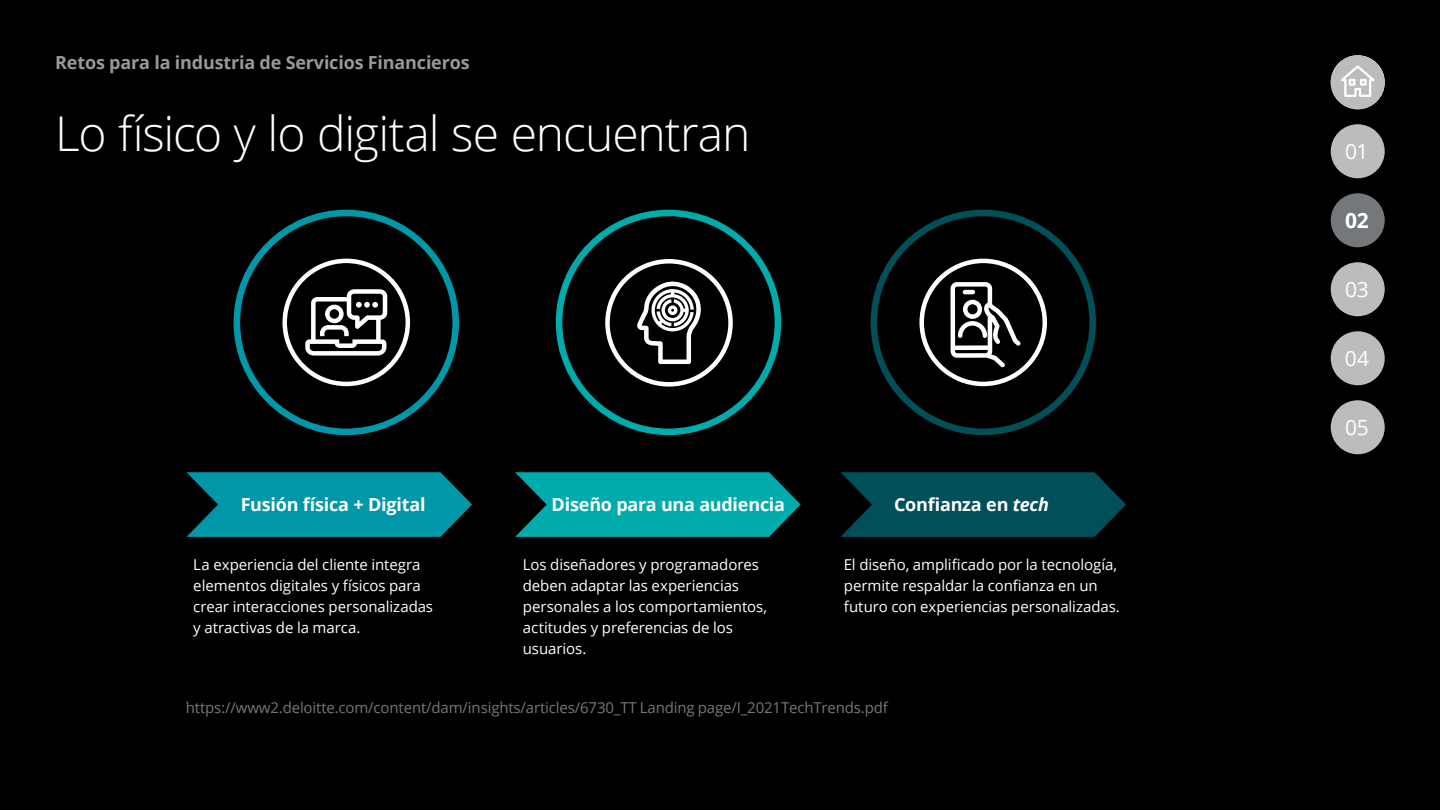
<style>
.page{position:relative;width:1440px;height:810px;background:#000}
.page>*{position:absolute;margin:0;border:0;box-sizing:border-box;transform-origin:0 0}
.t1{font:300 48px "Open Sans";letter-spacing:-.02em;color:#fff}
.t2{font:21px "Open Sans";letter-spacing:-.015em;color:#fff}
.t3{font:700 21px "Open Sans";color:#fff}
.t4{font:700 18px "Open Sans";letter-spacing:-.015em;color:#fff}
.t5{font:700 18px "Open Sans";letter-spacing:-.01em;color:#97999b}
.t6{font:15px/21px "Open Sans";letter-spacing:-.005em;color:#fff}
.t7{font:15px "Open Sans";letter-spacing:-.01em;color:#75787b}
.s1{font-style:italic}
</style>
<div class="page">
<div style="left:1331px;top:400px;width:54px;height:54px;background:#bbbcbc;border-radius:50%"></div>
<div style="left:1331px;top:124px;width:54px;height:54px;background:#bbbcbc;border-radius:50%"></div>
<div style="left:1331px;top:331px;width:54px;height:54px;background:#bbbcbc;border-radius:50%"></div>
<svg style="left:1331px;top:55px;width:54px;height:54px"></svg>
<svg style="left:186px;top:472px;width:286px;height:65px;background:#008595"></svg>
<svg style="left:234px;top:210px;width:225px;height:225px"></svg>
<svg style="left:515px;top:472px;width:286px;height:65px;background:#009797"></svg>
<svg style="left:556px;top:210px;width:225px;height:225px"></svg>
<svg style="left:840px;top:472px;width:286px;height:65px;background:#00454e"></svg>
<svg style="left:871px;top:210px;width:225px;height:225px"></svg>
<svg style="left:282px;top:259px;width:128px;height:127px"></svg>
<svg style="left:605px;top:259px;width:128px;height:128px"></svg>
<svg style="left:919px;top:259px;width:128px;height:127px"></svg>
<hr style="left:963px;top:290px;width:12px;height:4px;background:#fff;border-radius:2px">
<div style="left:1331px;top:262px;width:54px;height:54px;background:#bbbcbc;border-radius:50%"></div>
<div style="left:1331px;top:193px;width:54px;height:54px;background:#75787b;border-radius:50%"></div>
<p class="t5" style="left:55px;top:50px;width:416px">Retos para la industria de Servicios Financieros</p>
<h1 class="t1" style="left:55px;top:101px;width:697px">Lo físico y lo digital se encuentran</h1>
<p class="t4" style="left:241px;top:492px;width:186px">Fusión física + Digital</p>
<p class="t4" style="left:552px;top:492px;width:235px">Diseño para una audiencia</p>
<p class="t4" style="left:894px;top:492px;width:156px">Confianza en <span class="s1">tech</span></p>
<p class="t6" style="left:193px;top:554px;width:241px">La experiencia del cliente integra elementos digitales y físicos para crear interacciones personalizadas y atractivas de la marca.</p>
<p class="t6" style="left:523px;top:554px;width:246px">Los diseñadores y programadores deben adaptar las experiencias personales a los comportamientos, actitudes y preferencias de los usuarios.</p>
<p class="t6" style="left:844px;top:554px;width:278px">El diseño, amplificado por la tecnología, permite respaldar la confianza en un futuro con experiencias personalizadas.</p>
<p class="t7" style="left:186px;top:698px;width:704px">https://www2.deloitte.com/content/dam/insights/articles/6730_TT Landing page/I_2021TechTrends.pdf</p>
<h2 class="t2" style="left:1345px;top:137px;width:25px">01</h2>
<h2 class="t3" style="left:1345px;top:206px;width:25px">02</h2>
<h2 class="t2" style="left:1345px;top:275px;width:25px">03</h2>
<h2 class="t2" style="left:1345px;top:344px;width:26px">04</h2>
<h2 class="t2" style="left:1345px;top:413px;width:25px">05</h2>
</div>
